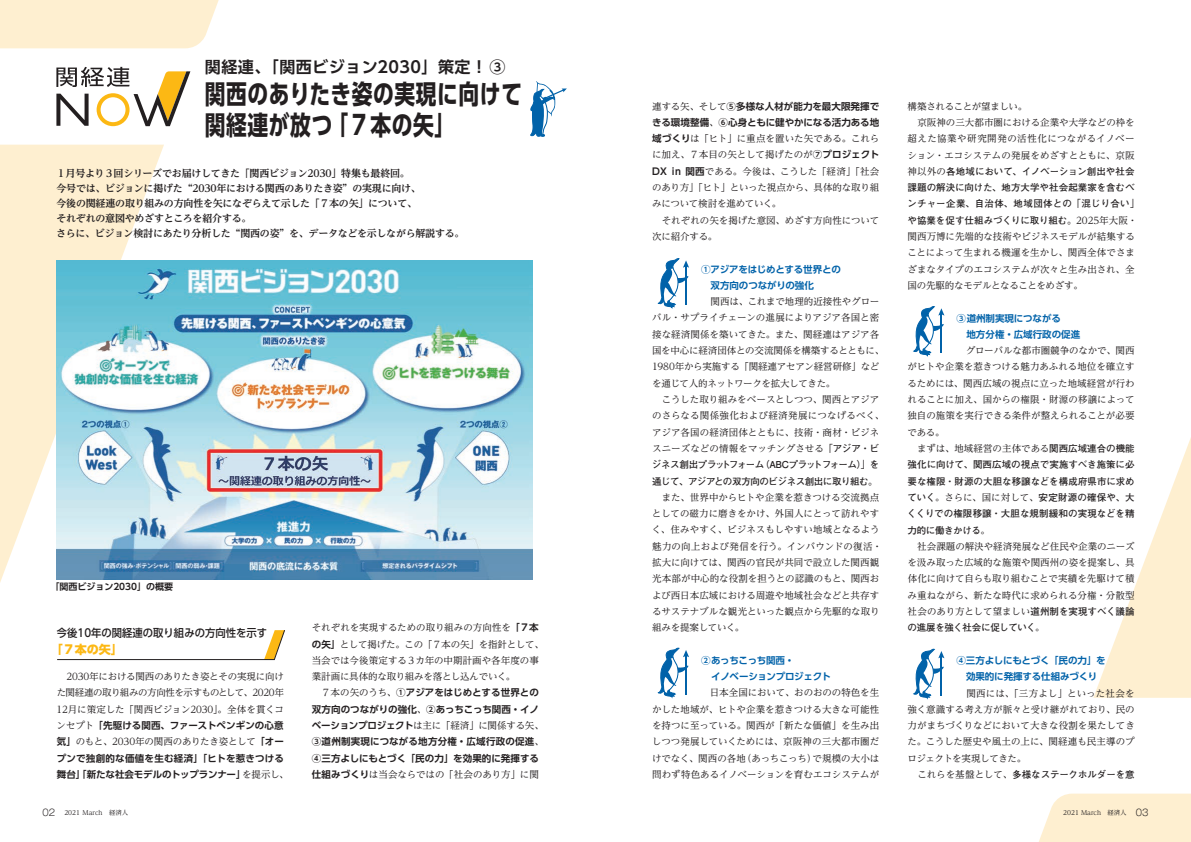
<style>
.page{position:relative;width:1191px;height:842px;background:#fff}
.page>*{position:absolute;margin:0;border:0;box-sizing:border-box;transform-origin:0 0}
.t1{font:700 26.3px/31px "UD Shin Go Pr 6";letter-spacing:.03em;color:#231f20;scale:.79 1}
.t2{font:700 16px "UD Shin Go Pr 6 De";letter-spacing:.03em;color:#231f20}
.t3{font:800 12px "UD Shin Go Pro";color:#fcb814}
.t4{font:500 11px "UD Shin Go Pro";color:#231f20;scale:.94 1}
.t5{font:700 10px/15px "UD Reimin Pro";letter-spacing:-.025em;color:#231f20}
.t6{font:9.5px/16.3px "UD Reimin Pro";letter-spacing:-.005em;color:#231f20}
.t7{font:700 9.5px/16.3px "Futo Go B101 Pro";letter-spacing:-.01em;color:#231f20}
.t8{font:700 9.5px/16.3px "UD Shin Go Pro De";letter-spacing:.005em;color:#231f20}
.t9{font:700 9.5px/16.3px "UD Shin Go Pro De";letter-spacing:-.015em;color:#0162a9}
.t10{font:700 9.5px/16.3px "Futo Go B101 Pro";letter-spacing:-.045em;color:#231f20}
.t11{font:700 9.5px "Futo Go B101 Pro";letter-spacing:-.035em;color:#231f20}
.t12{font:700 9px "UD Shin Go Pro De";color:#231f20}
.t13{font:6.4px "UD Reimin Pro";color:#231f20}
.s1{font-family:"UD Reimin Pro";font-weight:400}
.s2{font-family:"UD Shin Go Pro De";font-weight:700}
.s3{font-family:"Gothic MB101 Pro";font-weight:300;font-size:9.2px}
.s4{font-family:"Futo Go B101 Pro";font-weight:700}
</style>
<div class="page">
<svg style="left:1093px;top:437px;width:98px;height:261px"></svg>
<div style="left:1039px;top:794px;width:152px;height:48px;background:#feefd0"></div>
<svg style="left:658px;top:258px;width:31px;height:50px"></svg>
<svg style="left:658px;top:648px;width:31px;height:49px"></svg>
<svg style="left:913px;top:306px;width:31px;height:50px"></svg>
<svg style="left:913px;top:649px;width:31px;height:49px"></svg>
<div style="left:0;top:0;width:219px;height:48px;background:#feefd0"></div>
<svg style="left:0;top:145px;width:164px;height:437px;fill:#feefd0"></svg>
<svg style="left:56px;top:67px;width:134px;height:59px"></svg>
<img style="left:56px;top:260px;width:476px;height:319px">
<svg style="left:57px;top:630px;width:228px;height:31px"></svg>
<svg style="left:530px;top:81px;width:37px;height:55px"></svg>
<h2 class="t2" style="left:205px;top:54px;width:302px">関経連、「関西ビジョン2030」策定！ ③</h2>
<h1 class="t1" style="left:205px;top:77px;width:403px">関西のありたき姿の実現に向けて関経連が放つ「７本の矢」</h1>
<p class="t5" style="left:56px;top:166px;width:410px">１月号より３回シリーズでお届けしてきた「関西ビジョン2030」特集も最終回。<br>今号では、ビジョンに掲げた“2030年における関西のありたき姿”の実現に向け、<br>今後の関経連の取り組みの方向性を矢になぞらえて示した「７本の矢」について、<br>それぞれの意図やめざすところを紹介する。<br>さらに、ビジョン検討にあたり分析した“関西の姿”を、データなどを示しながら解説する。</p>
<p class="t12" style="left:50px;top:579px;width:124px">「関西ビジョン2030」の概要</p>
<p class="t4" style="left:57px;top:623px;width:225px">今後10年の関経連の取り組みの方向性を示す</p>
<p class="t3" style="left:51px;top:639px;width:73px">「７本の矢」</p>
<p class="t6" style="left:57px;top:668px;width:229px;text-align:justify">　2030年における関西のありたき姿とその実現に向けた関経連の取り組みの方向性を示すものとして、2020年12月に策定した｢関西ビジョン2030｣。全体を貫くコ</p>
<p class="t8" style="left:57px;top:717px;width:229px"><span class="s1">ンセプト</span>｢先駆ける関西、ファーストペンギンの心意</p>
<p class="t6" style="left:57px;top:733px;width:228px"><span class="s2">気」</span>のもと、2030年の関西のありたき姿として<span class="s2">｢オー</span></p>
<p class="t8" style="left:57px;top:750px;width:234px">プンで独創的な価値を生む経済｣｢ヒトを惹きつける舞台｣｢新たな社会モデルのトップランナー｣<span class="s1">を提示し、</span></p>
<p class="t13" style="left:43px;top:807px;width:87px"><span class="s3">02</span> 2021 March　経済人</p>
<p class="t6" style="left:312px;top:619px;width:234px">それぞれを実現するための取り組みの方向性を<span class="s2">｢７本の矢｣</span>として掲げた。この｢７本の矢｣を指針として、当会では今後策定する３カ年の中期計画や各年度の事業計画に具体的な取り組みを落とし込んでいく。</p>
<p class="t8" style="left:312px;top:684px;width:229px"><span class="s1">　７本の矢のうち、</span>①アジアをはじめとする世界との双方向のつながりの強化<span class="s1">、</span>②あっちこっち関西・イノ</p>
<p class="t6" style="left:312px;top:717px;width:233px"><span class="s2">ベーションプロジェクト</span>は主に｢経済｣に関係する矢、</p>
<p class="t8" style="left:312px;top:733px;width:233px">③道州制実現につながる地方分権・広域行政の促進<span class="s1">、<br></span>④三方よしにもとづく｢民の力｣を効果的に発揮する</p>
<p class="t6" style="left:312px;top:766px;width:228px"><span class="s2">仕組みづくり</span>は当会ならではの｢社会のあり方｣に関</p>
<p class="t8" style="left:652px;top:98px;width:228px"><span class="s1">連する矢、そして</span>⑤多様な人材が能力を最大限発揮できる環境整備<span class="s1">、</span>⑥心身ともに健やかになる活力ある地</p>
<p class="t6" style="left:652px;top:130px;width:229px"><span class="s2">域づくり</span>は｢ヒト」に重点を置いた矢である｡これらに加え､７本目の矢として掲げたのが<span class="s2">⑦プロジェクト<br>DX in 関西</span>である。今後は、こうした｢経済」｢社会のあり方｣｢ヒト｣といった視点から、具体的な取り組みについて検討を進めていく。<br>　それぞれの矢を掲げた意図、めざす方向性について次に紹介する。</p>
<p class="t9" style="left:701px;top:261px;width:141px">①アジアをはじめとする世界との　双方向のつながりの強化</p>
<p class="t6" style="left:652px;top:293px;width:234px;text-indent:49px">　関西は、これまで地理的近接性やグローバル・サプライチェーンの進展によりアジア各国と密接な経済関係を築いてきた。また、関経連はアジア各国を中心に経済団体との交流関係を構築するとともに、<br>1980年から実施する「関経連アセアン経営研修」などを通じて人的ネットワークを拡大してきた。<br>　こうした取り組みをベースとしつつ、関西とアジアのさらなる関係強化および経済発展につなげるべく、アジア各国の経済団体とともに、技術・商材・ビジネスニーズなどの情報をマッチングさせる<span class="s4">「アジア・ビ</span></p>
<p class="t10" style="left:652px;top:455px;width:229px">ジネス創出プラットフォーム（ABCプラットフォーム）」を通じて、アジアとの双方向のビジネス創出に取り組む。</p>
<p class="t6" style="left:652px;top:489px;width:231px">　また、世界中からヒトや企業を惹きつける交流拠点としての磁力に磨きをかけ、外国人にとって訪れやすく、住みやすく、ビジネスもしやすい地域となるよう魅力の向上および発信を行う。インバウンドの復活・拡大に向けては、関西の官民が共同で設立した関西観光本部が中心的な役割を担うとの認識のもと、関西および西日本広域における周遊や地域社会などと共存するサステナブルな観光といった観点から先駆的な取り組みを提案していく。</p>
<p class="t9" style="left:711px;top:652px;width:121px;text-indent:-10px">②あっちこっち関西・<br>イノベーションプロジェクト</p>
<p class="t6" style="left:652px;top:684px;width:229px;text-align:justify;text-indent:49px">　日本全国において、おのおのの特色を生かした地域が、ヒトや企業を惹きつける大きな可能性を持つに至っている。関西が｢新たな価値」を生み出しつつ発展していくためには、京阪神の三大都市圏だけでなく、関西の各地（あっちこっち）で規模の大小は問わず特色あるイノベーションを育むエコシステムが</p>
<p class="t6" style="left:907px;top:98px;width:229px">構築されることが望ましい。<br>　京阪神の三大都市圏における企業や大学などの枠を超えた協業や研究開発の活性化につながるイノベーション・エコシステムの発展をめざすとともに、京阪</p>
<p class="t7" style="left:907px;top:162px;width:234px"><span class="s1">神以外の</span>各地域において、イノベーション創出や社会課題の解決に向けた、地方大学や社会起業家を含むベンチャー企業、自治体、地域団体との「混じり合い」や協業を促す仕組みづくりに取り組む。<span class="s1">2025年大阪・</span></p>
<p class="t6" style="left:907px;top:228px;width:229px;text-align:justify">関西万博に先端的な技術やビジネスモデルが結集することによって生まれる機運を生かし、関西全体でさまざまなタイプのエコシステムが次々と生み出され、全国の先駆的なモデルとなることをめざす。</p>
<p class="t9" style="left:956px;top:310px;width:125px">③道州制実現につながる<br>　地方分権・広域行政の促進</p>
<p class="t6" style="left:907px;top:342px;width:229px;text-indent:49px">　グローバルな都市圏競争のなかで、関西がヒトや企業を惹きつける魅力あふれる地位を確立するためには、関西広域の視点に立った地域経営が行われることに加え、国からの権限・財源の移譲によって独自の施策を実行できる条件が整えられることが必要である。<br>　まずは、地域経営の主体である<span class="s4">関西広域連合の機能</span></p>
<p class="t7" style="left:907px;top:455px;width:229px;text-align:justify">強化に向けて、関西広域の視点で実施すべき施策に必要な権限・財源の大胆な移譲などを構成府県市に求めていく<span class="s1">。さらに、国に対して、</span>安定財源の確保や、大くくりでの権限移譲・大胆な規制緩和の実現などを精力的に働きかける<span class="s1">。</span></p>
<p class="t6" style="left:907px;top:538px;width:229px;text-align:justify">　社会課題の解決や経済発展など住民や企業のニーズを汲み取った広域的な施策や関西州の姿を提案し、具体化に向けて自らも取り組むことで実績を先駆けて積み重ねながら、新たな時代に求められる分権・分散型社会のあり方として望ましい<span class="s4">道州制を実現すべく議論</span></p>
<p class="t11" style="left:907px;top:620px;width:139px">の進展を強く社会に促していく<span class="s1">。</span></p>
<p class="t9" style="left:956px;top:652px;width:151px">④三方よしにもとづく｢民の力」を　効果的に発揮する仕組みづくり</p>
<p class="t6" style="left:907px;top:684px;width:229px;text-align:justify;text-indent:49px">　関西には、「三方よし」といった社会を強く意識する考え方が脈々と受け継がれており、民の力がまちづくりなどにおいて大きな役割を果たしてきた。こうした歴史や風土の上に、関経連も民主導のプロジェクトを実現してきた。</p>
<p class="t7" style="left:907px;top:765px;width:228px"><span class="s1">　これらを基盤として、</span>多様なステークホルダーを意</p>
<p class="t13" style="left:1063px;top:807px;width:87px">2021 March　経済人 <span class="s3">03</span></p>
</div>
